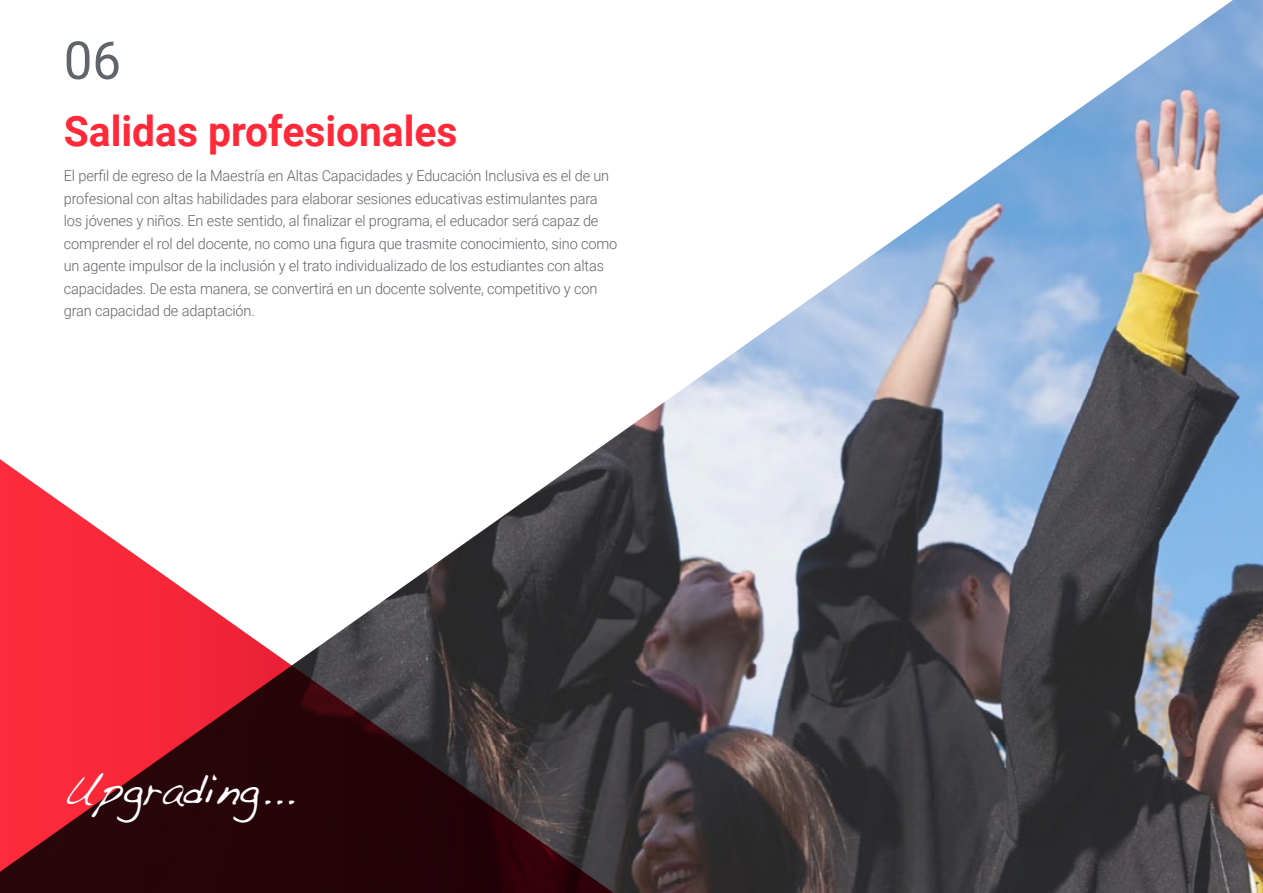
<style>
.page{position:relative;width:1263px;height:893px;background:#fff}
.page>*{position:absolute;margin:0;border:0;box-sizing:border-box;transform-origin:0 0}
.t1{font:52.5px "Roboto";color:#61646a}
.t2{font:45px "Handwriting Dakota";color:#fff}
.t3{font:700 42px "Roboto";color:#ff293a}
.t4{font:300 15px/22.5px "Roboto";letter-spacing:-.01em;color:#61646a}
</style>
<div class="page">
<img style="left:603px;top:0;width:660px;height:893px">
<svg style="left:0;top:445px;width:642px;height:448px"></svg>
<h1 class="t1" style="left:64px;top:24px;width:59px">06</h1>
<h3 class="t3" style="left:64px;top:102px;width:395px">Salidas profesionales</h3>
<p class="t4" style="left:64px;top:164px;width:555px">El perfil de egreso de la Maestría en Altas Capacidades y Educación Inclusiva es el de un profesional con altas habilidades para elaborar sesiones educativas estimulantes para los jóvenes y niños. En este sentido, al finalizar el programa, el educador será capaz de comprender el rol del docente, no como una figura que trasmite conocimiento, sino como un agente impulsor de la inclusión y el trato individualizado de los estudiantes con altas capacidades. De esta manera, se convertirá en un docente solvente, competitivo y con gran capacidad de adaptación.</p>
<h2 class="t2" style="left:64px;top:762px;width:232px">Upgrading...</h2>
</div>
